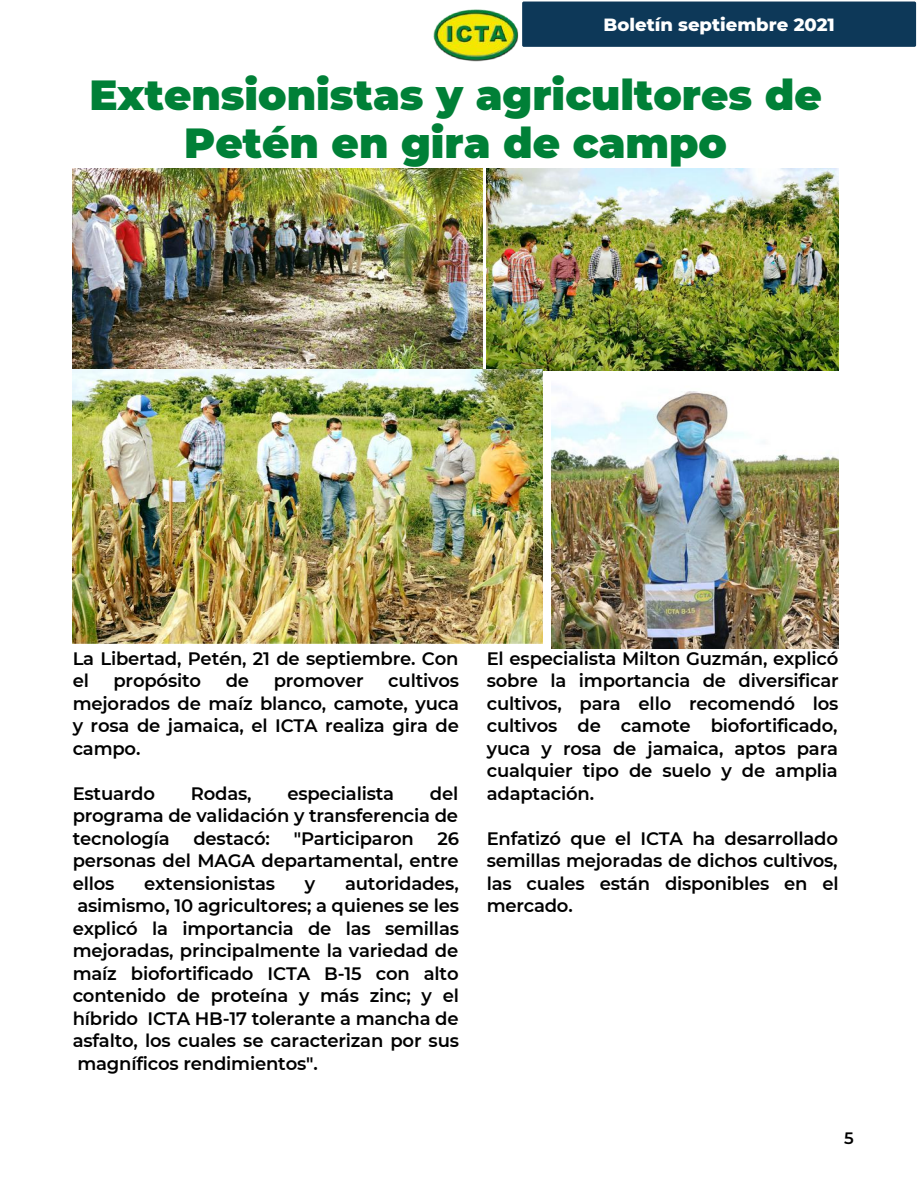
<style>
.page{position:relative;width:918px;height:1188px;background:#fff}
.page>*{position:absolute;margin:0;border:0;box-sizing:border-box;transform-origin:0 0}
.t1{font:900 42px/48.3px "Montserrat";color:#008037;text-align:center}
.t2{font:600 18px/22.5px "Montserrat";letter-spacing:-.01em;color:#000;text-align:justify}
.t3{font:800 18px "Montserrat";color:#fff}
.t4{font:600 16.5px "Montserrat";color:#000}
</style>
<div class="page">
<div style="left:522px;top:1px;width:395px;height:46px;background:#0d3858"></div>
<img style="left:433px;top:9px;width:86px;height:53px">
<img style="left:73px;top:169px;width:409px;height:201px">
<img style="left:487px;top:169px;width:352px;height:201px">
<img style="left:73px;top:370px;width:470px;height:273px">
<img style="left:552px;top:386px;width:286px;height:263px">
<p class="t3" style="left:604px;top:13px;width:233px">Boletín septiembre 2021</p>
<h1 class="t1" style="left:89px;top:71px;width:734px">Extensionistas y agricultores de<br>Petén en gira de campo</h1>
<p class="t2" style="left:73px;top:647px;width:387px">La Libertad, Petén, 21 de septiembre. Con el</p>
<p class="t2" style="left:73px;top:670px;width:388px;text-indent:316px">cultivos mejorados de maíz blanco, camote, yuca y rosa de jamaica, el ICTA realiza gira de campo.</p>
<p class="t2" style="left:73px;top:782px;width:84px">Estuardo</p>
<p class="t2" style="left:191px;top:782px;width:62px">Rodas,</p>
<p class="t2" style="left:287px;top:782px;width:108px">especialista</p>
<p class="t2" style="left:113px;top:670px;width:89px">propósito</p>
<p class="t2" style="left:226px;top:670px;width:25px">de</p>
<p class="t2" style="left:274px;top:670px;width:91px">promover</p>
<p class="t2" style="left:73px;top:782px;width:387px;text-indent:357px">del programa de validación y transferencia de tecnología</p>
<p class="t2" style="left:193px;top:827px;width:78px">destacó:</p>
<p class="t2" style="left:294px;top:827px;width:122px">"Participaron</p>
<p class="t2" style="left:73px;top:827px;width:388px;text-indent:365px">26 personas del MAGA departamental, entre ellos</p>
<p class="t2" style="left:73px;top:872px;width:388px;text-indent:272px">autoridades, asimismo, 10 agricultores; a quienes se les explicó la importancia de las semillas mejoradas, principalmente la variedad de maíz biofortificado ICTA B-15 con alto contenido de proteína y más zinc; y el híbrido ICTA HB-17 tolerante a mancha de asfalto, los cuales se caracterizan por sus magníficos rendimientos".</p>
<p class="t2" style="left:144px;top:872px;width:133px">extensionistas</p>
<p class="t2" style="left:305px;top:872px;width:12px">y</p>
<p class="t2" style="left:487px;top:647px;width:353px">El especialista Milton Guzmán, explicó sobre la importancia de diversificar cultivos, para ello recomendó los cultivos de camote biofortificado, yuca y rosa de jamaica, aptos para cualquier tipo de suelo y de amplia adaptación.</p>
<p class="t2" style="left:487px;top:827px;width:353px">Enfatizó que el ICTA ha desarrollado semillas mejoradas de dichos cultivos, las cuales están disponibles en el mercado.</p>
<p class="t4" style="left:844px;top:1128px;width:11px">5</p>
</div>
